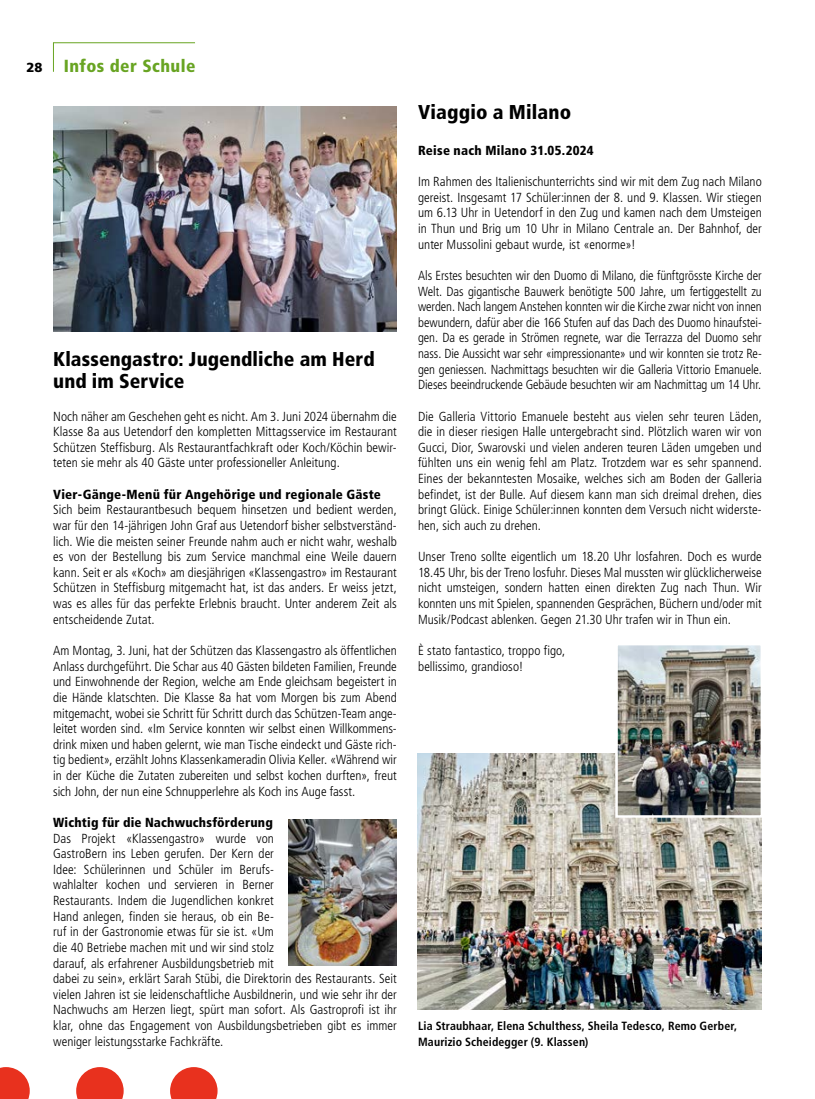
<style>
.page{position:relative;width:815px;height:1099px;background:#fff}
.page>*{position:absolute;margin:0;border:0;box-sizing:border-box;transform-origin:0 0}
.t1{font:900 condensed 20px/22.5px "Frutiger LT Std";letter-spacing:.005em;color:#000}
.t2{font:900 condensed 17.5px "Frutiger LT Std";letter-spacing:.025em;color:#68a422}
.t3{font:300 condensed 13.12px/15.6px "Frutiger LT Std";letter-spacing:.005em;color:#000;text-align:justify}
.t4{font:900 condensed 13.12px "Frutiger LT Std";letter-spacing:.015em;color:#000}
.t5{font:700 condensed 11.88px/15.6px "Frutiger LT Std";letter-spacing:.01em;color:#000}
.s1{font-stretch:normal;font-size:13.12px;color:#000}
</style>
<div class="page">
<hr style="left:53px;top:42px;width:142px;height:1px;background:#68a422">
<svg style="left:76px;top:1067px;width:48px;height:31px"></svg>
<svg style="left:0;top:1067px;width:30px;height:31px"></svg>
<svg style="left:170px;top:1067px;width:48px;height:31px"></svg>
<svg style="left:53px;top:43px;width:1px;height:29px"></svg>
<img style="left:53px;top:106px;width:344px;height:225px">
<img style="left:418px;top:753px;width:344px;height:256px">
<img style="left:618px;top:646px;width:142px;height:168px">
<div style="left:615px;top:643px;width:148px;height:174px;border:2px solid #fff"></div>
<img style="left:288px;top:820px;width:109px;height:145px">
<h2 class="t2" style="left:26px;top:55px;width:171px"><span class="s1">28</span> Infos der Schule</h2>
<h1 class="t1" style="left:53px;top:348px;width:323px">Klassengastro: Jugendliche am Herd und im Service</h1>
<p class="t3" style="left:53px;top:408px;width:345px">Noch näher am Geschehen geht es nicht. Am 3. Juni 2024 übernahm die Klasse 8a aus Uetendorf den kompletten Mittagsservice im Restaurant Schützen Steffisburg. Als Restaurantfachkraft oder Koch/Köchin bewir&shy;teten sie mehr als 40 Gäste unter professioneller Anleitung.</p>
<p class="t4" style="left:53px;top:486px;width:329px">Vier-Gänge-Menü für Angehörige und regionale Gäste</p>
<p class="t3" style="left:53px;top:502px;width:345px">Sich beim Restaurantbesuch bequem hinsetzen und bedient werden, war für den 14-jährigen John Graf aus Uetendorf bisher selbstverständ&shy;lich. Wie die meisten seiner Freunde nahm auch er nicht wahr, weshalb es von der Bestellung bis zum Service manchmal eine Weile dauern kann. Seit er als «Koch» am diesjährigen «Klassengastro» im Restaurant Schützen in Steffisburg mitgemacht hat, ist das anders. Er weiss jetzt, was es alles für das perfekte Erlebnis braucht. Unter anderem Zeit als entscheidende Zutat.</p>
<p class="t3" style="left:53px;top:643px;width:345px">Am Montag, 3. Juni, hat der Schützen das Klassengastro als öffentlichen Anlass durchgeführt. Die Schar aus 40 Gästen bildeten Familien, Freunde und Einwohnende der Region, welche am Ende gleichsam begeistert in die Hände klatschten. Die Klasse 8a hat vom Morgen bis zum Abend mitgemacht, wobei sie Schritt für Schritt durch das Schützen-Team ange&shy;leitet worden sind. «Im Service konnten wir selbst einen Willkommens&shy;drink mixen und haben gelernt, wie man Tische eindeckt und Gäste rich&shy;tig bedient», erzählt Johns Klassenkameradin Olivia Keller. «Während wir in der Küche die Zutaten zubereiten und selbst kochen durften», freut sich John, der nun eine Schnupperlehre als Koch ins Auge fasst.</p>
<p class="t4" style="left:53px;top:814px;width:221px">Wichtig für die Nachwuchsförderung</p>
<p class="t3" style="left:53px;top:830px;width:345px;text-align:left">Das Projekt «Klassengastro» wurde von<br>GastroBern ins Leben gerufen. Der Kern der<br>Idee: Schülerinnen und Schüler im Berufs-<br>wahlalter kochen und servieren in Berner<br>Restaurants. Indem die Jugendlichen konkret<br>Hand anlegen, finden sie heraus, ob ein Be-<br>ruf in der Gastronomie etwas für sie ist. «Um<br>die 40 Betriebe machen mit und wir sind stolz<br>darauf, als erfahrener Ausbildungsbetrieb mit<br>dabei zu sein», erklärt Sarah Stübi, die Direktorin des Restaurants. Seit vielen Jahren ist sie leidenschaftliche Ausbildnerin, und wie sehr ihr der Nachwuchs am Herzen liegt, spürt man sofort. Als Gastroprofi ist ihr klar, ohne das Engagement von Ausbildungsbetrieben gibt es immer weniger leistungsstarke Fachkräfte.</p>
<h1 class="t1" style="left:418px;top:101px;width:155px">Viaggio a Milano</h1>
<p class="t4" style="left:418px;top:142px;width:177px">Reise nach Milano 31.05.2024</p>
<p class="t3" style="left:418px;top:174px;width:345px">Im Rahmen des Italienischunterrichts sind wir mit dem Zug nach Milano gereist. Insgesamt 17 Schüler:innen der 8. und 9. Klassen. Wir stiegen um 6.13 Uhr in Uetendorf in den Zug und kamen nach dem Umsteigen in Thun und Brig um 10 Uhr in Milano Centrale an. Der Bahnhof, der unter Mussolini gebaut wurde, ist «enorme»!</p>
<p class="t3" style="left:418px;top:268px;width:345px">Als Erstes besuchten wir den Duomo di Milano, die fünftgrösste Kirche der Welt. Das gigantische Bauwerk benötigte 500 Jahre, um fertiggestellt zu werden. Nach langem Anstehen konnten wir die Kirche zwar nicht von innen bewundern, dafür aber die 166 Stufen auf das Dach des Duomo hinaufstei&shy;gen. Da es gerade in Strömen regnete, war die Terrazza del Duomo sehr nass. Die Aussicht war sehr «impressionante» und wir konnten sie trotz Re&shy;gen geniessen. Nachmittags besuchten wir die Galleria Vittorio Emanuele.<br>Dieses beeindruckende Gebäude besuchten wir am Nachmittag um 14 Uhr.</p>
<p class="t3" style="left:418px;top:408px;width:345px">Die Galleria Vittorio Emanuele besteht aus vielen sehr teuren Läden, die in dieser riesigen Halle untergebracht sind. Plötzlich waren wir von Gucci, Dior, Swarovski und vielen anderen teuren Läden umgeben und fühlten uns ein wenig fehl am Platz. Trotzdem war es sehr spannend.<br>Eines der bekanntesten Mosaike, welches sich am Boden der Galleria befindet, ist der Bulle. Auf diesem kann man sich dreimal drehen, dies bringt Glück. Einige Schüler:innen konnten dem Versuch nicht widerste&shy;hen, sich auch zu drehen.</p>
<p class="t3" style="left:418px;top:549px;width:345px">Unser Treno sollte eigentlich um 18.20 Uhr losfahren. Doch es wurde 18.45 Uhr, bis der Treno losfuhr. Dieses Mal mussten wir glücklicherweise nicht umsteigen, sondern hatten einen direkten Zug nach Thun. Wir konnten uns mit Spielen, spannenden Gesprächen, Büchern und/oder mit Musik/Podcast ablenken. Gegen 21.30 Uhr trafen wir in Thun ein.</p>
<p class="t3" style="left:418px;top:643px;width:149px">È stato fantastico, troppo figo, bellissimo, grandioso!</p>
<p class="t5" style="left:418px;top:1018px;width:321px">Lia Straubhaar, Elena Schulthess, Sheila Tedesco, Remo Gerber,<br>Maurizio Scheidegger (9. Klassen)</p>
</div>
